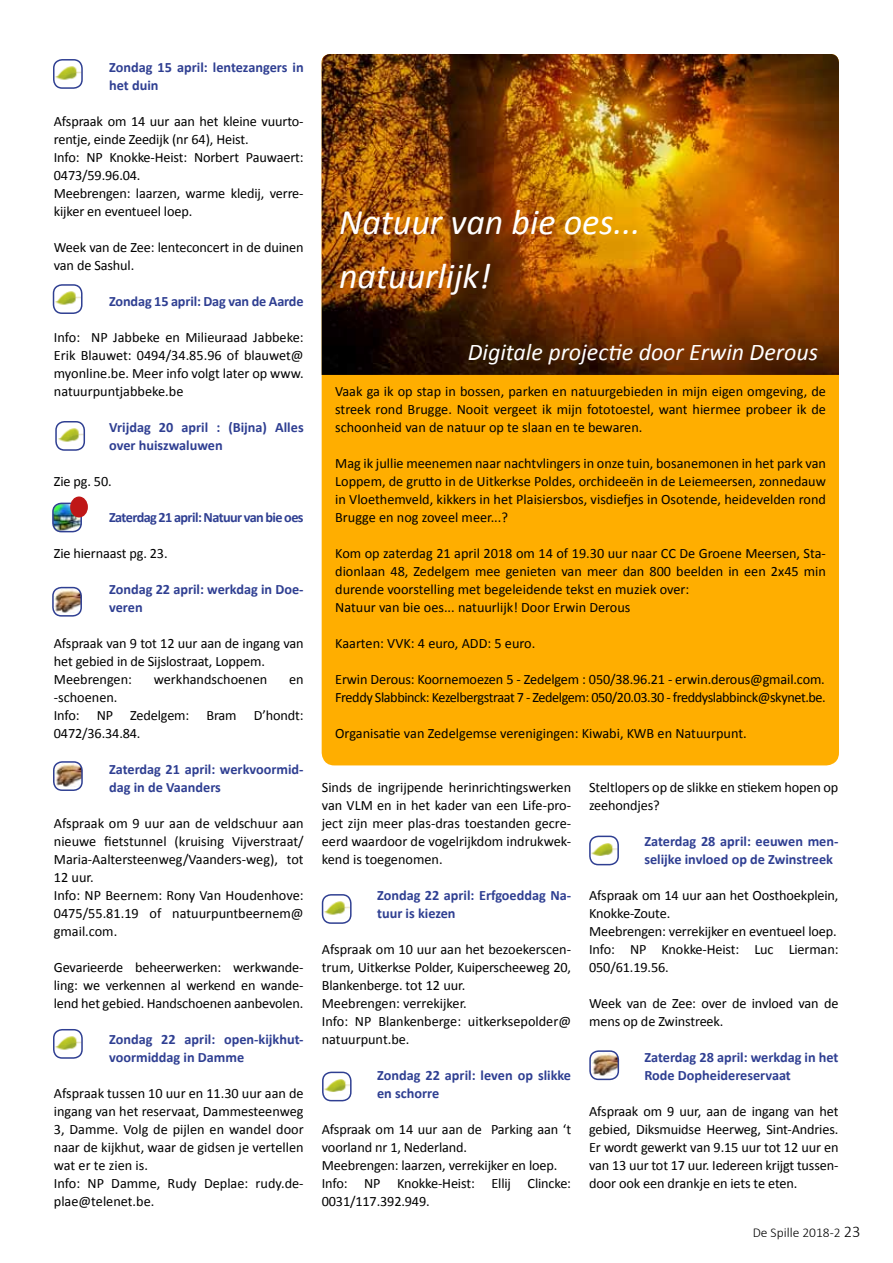
<style>
.page{position:relative;width:893px;height:1263px;background:#fff}
.page>*{position:absolute;margin:0;border:0;box-sizing:border-box;transform-origin:0 0}
.t1{font:italic 36px/54px "Calibri";color:#fff}
.t2{font:italic 24px "Calibri";color:#fff}
.t3{font:14.25px/18px "Calibri";letter-spacing:-.01em;color:#000}
.t4{font:700 14.25px/18px "Calibri";color:#2f3f92}
.t5{font:14.25px/18px "Calibri";letter-spacing:-.03em;color:#000}
.t6{font:300 13.5px "Calibri";color:#000}
.s1{font-size:16.5px}
</style>
<div class="page">
<div style="left:322px;top:375px;width:517px;height:390px;background:#ffae00"></div>
<img style="left:58px;top:428px;width:24px;height:14px">
<div style="left:55px;top:421px;width:30px;height:30px;border:2px solid #2f3f92;border-radius:9px"></div>
<img style="left:592px;top:843px;width:24px;height:13px">
<div style="left:589px;top:836px;width:30px;height:29px;border:2px solid #2f3f92;border-radius:9px"></div>
<img style="left:325px;top:1079px;width:24px;height:13px">
<div style="left:322px;top:1071px;width:30px;height:30px;border:2px solid #2f3f92;border-radius:9px"></div>
<img style="left:56px;top:291px;width:24px;height:14px">
<div style="left:53px;top:284px;width:30px;height:30px;border:2px solid #2f3f92;border-radius:9px"></div>
<img style="left:56px;top:66px;width:24px;height:14px">
<div style="left:53px;top:59px;width:30px;height:30px;border:2px solid #2f3f92;border-radius:9px"></div>
<img style="left:56px;top:1036px;width:24px;height:14px">
<div style="left:53px;top:1029px;width:30px;height:30px;border:2px solid #2f3f92;border-radius:9px"></div>
<img style="left:53px;top:588px;width:28px;height:25px">
<div style="left:52px;top:587px;width:30px;height:30px;border:2px solid #2f3f92;border-radius:9px"></div>
<img style="left:54px;top:762px;width:26px;height:25px">
<div style="left:53px;top:761px;width:30px;height:30px;border:2px solid #2f3f92;border-radius:9px"></div>
<img style="left:325px;top:901px;width:24px;height:14px">
<div style="left:322px;top:894px;width:30px;height:30px;border:2px solid #2f3f92;border-radius:9px"></div>
<img style="left:592px;top:1053px;width:26px;height:23px">
<div style="left:589px;top:1050px;width:30px;height:30px;border:2px solid #2f3f92;border-radius:9px"></div>
<img style="left:53px;top:503px;width:28px;height:29px">
<div style="left:52px;top:503px;width:30px;height:29px;border:2px solid #2f3f92;border-radius:9px"></div>
<div style="left:70px;top:496px;width:18px;height:21px;background:#bf1717;border-radius:50%"></div>
<img style="left:322px;top:54px;width:517px;height:321px">
<p class="t4" style="left:109px;top:58px;width:196px">Zondag 15 april: lentezangers in het duin</p>
<p class="t3" style="left:54px;top:112px;width:251px">Afspraak om 14 uur aan het kleine vuurto&shy;rentje, einde Zeedijk (nr 64), Heist.<br>Info: NP Knokke-Heist: Norbert Pauwaert:<br>0473/59.96.04.<br>Meebrengen: laarzen, warme kledij, verre&shy;kijker en eventueel loep.</p>
<p class="t3" style="left:54px;top:238px;width:251px">Week van de Zee: lenteconcert in de duinen van de Sashul.</p>
<p class="t4" style="left:109px;top:292px;width:196px">Zondag 15 april: Dag van de Aarde</p>
<p class="t3" style="left:54px;top:328px;width:251px;text-align:justify">Info: NP Jabbeke en Milieuraad Jabbeke:<br>Erik Blauwet: 0494/34.85.96 of blauwet@ myonline.be. Meer info volgt later op www. natuurpuntjabbeke.be</p>
<p class="t4" style="left:109px;top:418px;width:196px">Vrijdag 20 april : (Bijna) Alles over huiszwaluwen</p>
<p class="t3" style="left:54px;top:472px;width:59px">Zie pg. 50.</p>
<p class="t4" style="left:109px;top:508px;width:196px">Zaterdag 21 april: Natuur van bie oes</p>
<p class="t3" style="left:54px;top:544px;width:115px">Zie hiernaast pg. 23.</p>
<p class="t4" style="left:109px;top:580px;width:196px">Zondag 22 april: werkdag in Doe&shy;veren</p>
<p class="t3" style="left:54px;top:634px;width:251px">Afspraak van 9 tot 12 uur aan de ingang van het gebied in de Sijslostraat, Loppem.<br>Meebrengen:</p>
<p class="t3" style="left:154px;top:670px;width:115px">werkhandschoenen</p>
<p class="t3" style="left:289px;top:670px;width:16px">en</p>
<p class="t3" style="left:54px;top:688px;width:251px">-schoenen.<br>Info: NP Zedelgem: Bram D’hondt:<br>0472/36.34.84.</p>
<p class="t4" style="left:109px;top:760px;width:196px">Zaterdag 21 april: werkvoormid&shy;dag in de Vaanders</p>
<p class="t3" style="left:54px;top:814px;width:251px">Afspraak om 9 uur aan de veldschuur aan nieuwe fietstunnel (kruising Vijverstraat/<br>Maria-Aaltersteenweg/Vaanders-weg), tot<br>12 uur.<br>Info: NP Beernem: Rony Van Houdenhove:<br>0475/55.81.19 of natuurpuntbeernem@ gmail.com.</p>
<p class="t3" style="left:54px;top:958px;width:251px;text-align:justify">Gevarieerde beheerwerken: werkwande&shy;ling: we verkennen al werkend en wande&shy;lend het gebied. Handschoenen aanbevolen.</p>
<p class="t4" style="left:109px;top:1030px;width:196px">Zondag 22 april: open-kijkhut&shy;voormiddag in Damme</p>
<p class="t3" style="left:54px;top:1084px;width:251px">Afspraak tussen 10 uur en 11.30 uur aan de ingang van het reservaat, Dammesteenweg 3, Damme. Volg de pijlen en wandel door naar de kijkhut, waar de gidsen je vertellen wat er te zien is.<br>Info: NP Damme, Rudy Deplae: rudy.de&shy;plae@telenet.be.</p>
<h1 class="t1" style="left:339px;top:194px;width:303px">Natuur van bie oes... natuurlijk!</h1>
<h2 class="t2" style="left:468px;top:336px;width:352px">Digitale projectie door Erwin Derous</h2>
<p class="t3" style="left:335px;top:382px;width:492px;text-align:justify">Vaak ga ik op stap in bossen, parken en natuurgebieden in mijn eigen omgeving, de streek rond Brugge. Nooit vergeet ik mijn fototoestel, want hiermee probeer ik de schoonheid van de natuur op te slaan en te bewaren.</p>
<p class="t3" style="left:335px;top:454px;width:492px;text-align:justify">Mag ik jullie meenemen naar nachtvlingers in onze tuin, bosanemonen in het park van Loppem, de grutto in de Uitkerkse Poldes, orchideeën in de Leiemeersen, zonnedauw in Vloethemveld, kikkers in het Plaisiersbos, visdiefjes in Osotende, heidevelden rond Brugge en nog zoveel meer...?</p>
<p class="t3" style="left:335px;top:544px;width:492px">Kom op zaterdag 21 april 2018 om 14 of 19.30 uur naar CC De Groene Meersen, Sta&shy;dionlaan 48, Zedelgem mee genieten van meer dan 800 beelden in een 2x45 min durende voorstelling met begeleidende tekst en muziek over:<br>Natuur van bie oes... natuurlijk! Door Erwin Derous</p>
<p class="t3" style="left:335px;top:634px;width:202px">Kaarten: VVK: 4 euro, ADD: 5 euro.</p>
<p class="t5" style="left:335px;top:670px;width:492px">Erwin Derous: Koornemoezen 5 - Zedelgem : 050/38.96.21 - erwin.derous@gmail.com.<br>Freddy Slabbinck: Kezelbergstraat 7 - Zedelgem: 050/20.03.30 - freddyslabbinck@skynet.be.</p>
<p class="t3" style="left:335px;top:724px;width:413px">Organisatie van Zedelgemse verenigingen: Kiwabi, KWB en Natuurpunt.</p>
<p class="t3" style="left:322px;top:778px;width:251px;text-align:justify">Sinds de ingrijpende herinrichtingswerken van VLM en in het kader van een Life-pro&shy;ject zijn meer plas-dras toestanden gecre&shy;ëerd waardoor de vogelrijkdom indrukwek&shy;kend is toegenomen.</p>
<p class="t4" style="left:377px;top:886px;width:196px">Zondag 22 april: Erfgoeddag Na&shy;tuur is kiezen</p>
<p class="t3" style="left:322px;top:940px;width:251px">Afspraak om 10 uur aan het bezoekerscen&shy;trum, Uitkerkse Polder, Kuiperscheeweg 20,<br>Blankenberge. tot 12 uur.<br>Meebrengen: verrekijker.<br>Info: NP Blankenberge: uitkerksepolder@ natuurpunt.be.</p>
<p class="t4" style="left:377px;top:1066px;width:196px">Zondag 22 april: leven op slikke en schorre</p>
<p class="t3" style="left:322px;top:1120px;width:251px">Afspraak om 14 uur aan de Parking aan ‘t voorland nr 1, Nederland.<br>Meebrengen: laarzen, verrekijker en loep.<br>Info: NP Knokke-Heist: Ellij Clincke:<br>0031/117.392.949.</p>
<p class="t3" style="left:589px;top:778px;width:251px">Steltlopers op de slikke en stiekem hopen op zeehondjes?</p>
<p class="t4" style="left:644px;top:832px;width:196px">Zaterdag 28 april: eeuwen men&shy;selijke invloed op de Zwinstreek</p>
<p class="t3" style="left:589px;top:886px;width:251px">Afspraak om 14 uur aan het Oosthoekplein,<br>Knokke-Zoute.<br>Meebrengen: verrekijker en eventueel loep.<br>Info: NP Knokke-Heist: Luc Lierman:<br>050/61.19.56.</p>
<p class="t3" style="left:589px;top:994px;width:251px">Week van de Zee: over de invloed van de mens op de Zwinstreek.</p>
<p class="t4" style="left:644px;top:1048px;width:196px">Zaterdag 28 april: werkdag in het<br>Rode Dopheidereservaat</p>
<p class="t3" style="left:589px;top:1102px;width:251px;text-align:justify">Afspraak om 9 uur, aan de ingang van het gebied, Diksmuidse Heerweg, Sint-Andries.<br>Er wordt gewerkt van 9.15 uur tot 12 uur en van 13 uur tot 17 uur. Iedereen krijgt tussen&shy;door ook een drankje en iets te eten.</p>
<p class="t6" style="left:753px;top:1224px;width:109px">De Spille 2018-2 <span class="s1">23</span></p>
</div>
